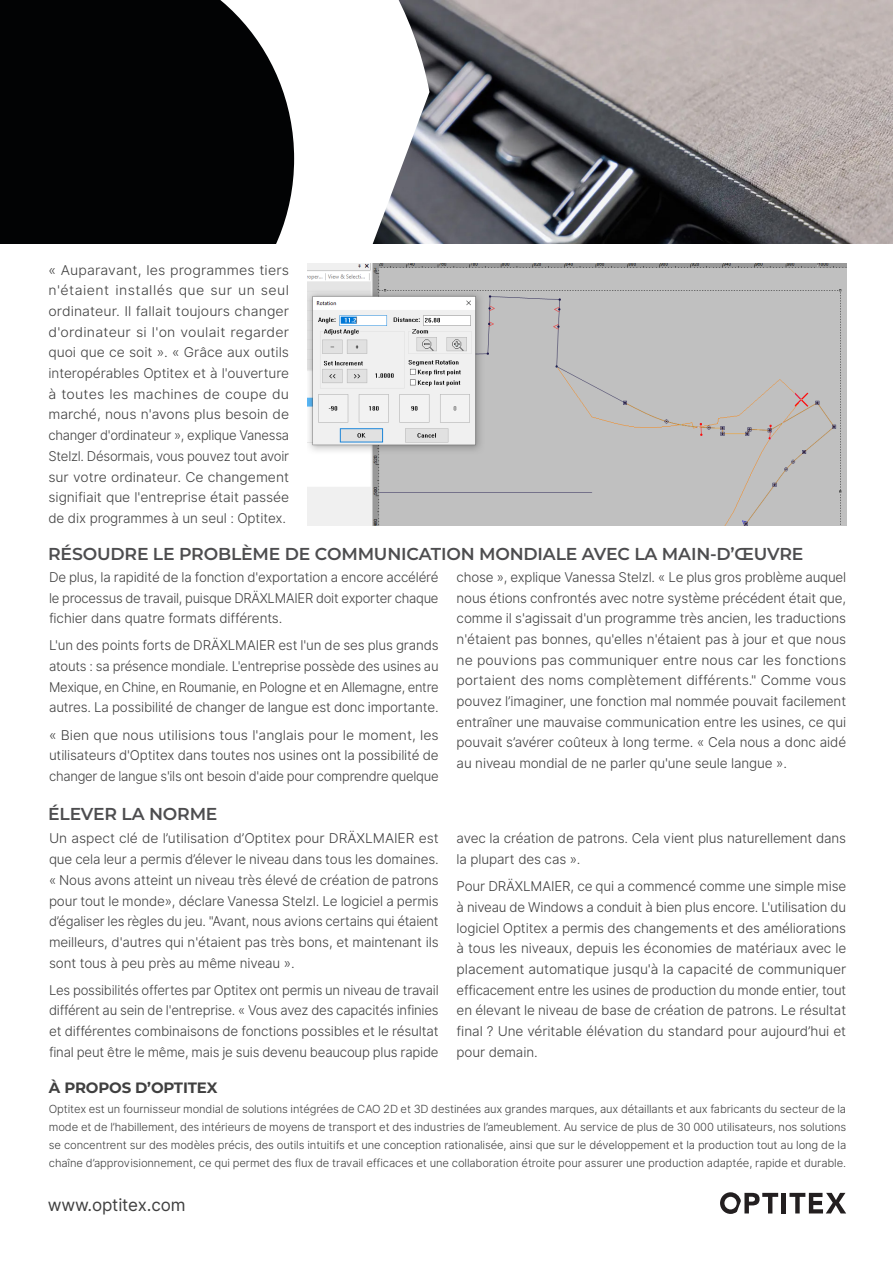
<style>
.page{position:relative;width:893px;height:1263px;background:#fff}
.page>*{position:absolute;margin:0;border:0;box-sizing:border-box;transform-origin:0 0}
.TIT_PARA{font:600 17.25px "Montserrat";letter-spacing:-.01em;color:#4d4d4f}
.t1{font:17.1px "Inter UI";letter-spacing:-.01em;color:#404040}
.TIT_PARA-2{font:700 15px "Montserrat";letter-spacing:-.01em;color:#404040}
.t2{font:300 13.5px/20.7px "Inter UI";letter-spacing:-.01em;color:#404040;text-align:justify}
.t3{font:300 13.5px/20.7px "Inter UI";letter-spacing:-.01em;color:#404040;text-align:justify;scale:1.05 1}
.t4{font:300 13.5px/20.7px "Inter UI";letter-spacing:-.01em;color:#404040;text-align:justify;scale:1.04 1}
.t5{font:300 11.25px/18px "Inter UI";letter-spacing:-.01em;color:#404040;text-align:justify}
</style>
<div class="page">
<img style="left:429px;top:0;width:464px;height:243px">
<svg style="left:0;top:0;width:429px;height:243px;fill:#020304"></svg>
<hr style="left:782px;top:1193px;width:4px;height:20px;background:#231f20">
<svg style="left:789px;top:1193px;width:57px;height:20px"></svg>
<svg style="left:720px;top:1192px;width:58px;height:22px"></svg>
<img style="left:307px;top:264px;width:539px;height:261px">
<p class="t3" style="left:48px;top:259px;width:231px">« Auparavant, les programmes tiers n'étaient installés que sur un seul ordinateur. Il fallait toujours changer d'ordinateur si 'l on voulait regarder quoi que ce soit ». « Grâce aux outils interopérables Optitex et 'là ouverture à toutes les machines de coupe du marché, nous 'n avons plus besoin de changer 'd ordinateur », explique Vanessa Stelzl. Désormais, vous pouvez tout avoir sur votre ordinateur. Ce changement signifiait que 'l entreprise était passée de dix programmes à un seul : Optitex.</p>
<p class="TIT_PARA" style="left:48px;top:542px;width:757px">RÉSOUDRE LE PROBLÈME DE COMMUNICATION MONDIALE AVEC LA MAIN D- ’ŒUVRE</p>
<p class="t2" style="left:49px;top:567px;width:391px">De plus la, rapidité de la fonction 'd exportation a encore accéléré le processus de travail, puisque DRÄXLMAIER doit exporter chaque fichier dans quatre formats différents.</p>
<p class="t2" style="left:49px;top:635px;width:391px">'Lun des points forts de DRÄXLMAIER est 'l un de ses plus grands atouts : sa présence mondiale 'L. entreprise possède des usines au Mexique, en Chine, en Roumanie, en Pologne et en Allemagne, entre autres. La possibilité de changer de langue est donc importante.</p>
<p class="t4" style="left:49px;top:724px;width:376px">« Bien que nous utilisions tous 'l anglais pour le moment, les utilisateurs 'd Optitex dans toutes nos usines ont la possibilité de changer de langue i l s's ont besoin 'd aide pour comprendre quelque</p>
<p class="TIT_PARA" style="left:48px;top:802px;width:171px">ÉLEVER LA NORME</p>
<p class="t2" style="left:49px;top:828px;width:391px">Un aspect clé de ’lutilisation d’Optitex pour DRÄXLMAIER est que cela leur a permis ’délever le niveau dans tous les domaines. « Nous avons atteint un niveau très élevé de création de patrons pour tout le monde ,» déclare Vanessa Stelzl. Le logiciel a permis ’dégaliser les règles du jeu ". Avant, nous avions certains qui étaient meilleurs d, 'autres qui 'n étaient pas très bons, et maintenant ils sont tous à peu près au même niveau .«</p>
<p class="t2" style="left:49px;top:979px;width:391px">Les possibilités offertes par Optitex ont permis un niveau de travail différent au sein de 'l entreprise. « Vous avez des capacités infinies et différentes combinaisons de fonctions possibles et le résultat final peut être le même, mais je suis devenu beaucoup plus rapide</p>
<p class="t2" style="left:457px;top:567px;width:391px">chose », explique Vanessa Stelzl. « Le plus gros problème auquel nous étions confrontés avec notre système précédent était que, comme 'si l agissait d'un programme très ancien, les traductions 'n étaient pas bonnes, qu'elles 'n étaient pas à jour et que nous ne pouvions pas communiquer entre nous car les fonctions portaient des noms complètement différents" . Comme vous pouvez ’l imaginer, une fonction mal nommée pouvait facilement entraîner une mauvaise communication entre les usines, ce qui pouvait ’savérer coûteux à long terme. « Cela nous a donc aidé au niveau mondial de ne parler qu'une seule langue .«</p>
<p class="t2" style="left:457px;top:828px;width:391px">avec la création de patrons. Cela vient plus naturellement dans la plupart des cas .«</p>
<p class="t2" style="left:457px;top:876px;width:391px">Pour DRÄXLMAIER, ce qui a commencé comme une simple mise à niveau de Windows a conduit à bien plus encore 'L. utilisation du logiciel Optitex a permis des changements et des améliorations à tous les niveaux, depuis les économies de matériaux avec le placement automatique jusqu l aà' capacité de communiquer efficacement entre les usines de production du monde entier, tout en élevant le niveau de base de création de patrons. Le résultat final ? Une véritable élévation du standard pour aujourd’hui et pour demain.</p>
<p class="TIT_PARA-2" style="left:49px;top:1076px;width:170px">À PROPOS D’OPTITEX</p>
<p class="t5" style="left:49px;top:1100px;width:799px">Optitex est un fournisseur mondial de solutions intégrées de CAO D2 et 3D destinées aux grandes marques, aux détaillants et aux fabricants du secteur de la mode et de ’l habillement, des intérieurs de moyens de transport et des industries de ’lameublement. Au service de plus de 30 000 utilisateurs, nos solutions se concentrent sur des modèles précis, des outils intuitifs et une conception rationalisée, ainsi que sur le développement et la production tout au long de la chaîne d’approvisionnement, ce qui permet des flux de travail efficaces et une collaboration étroite pour assurer une production adaptée, rapide et durable.</p>
<p class="t1" style="left:48px;top:1193px;width:139px">www.optitex.com</p>
</div>
